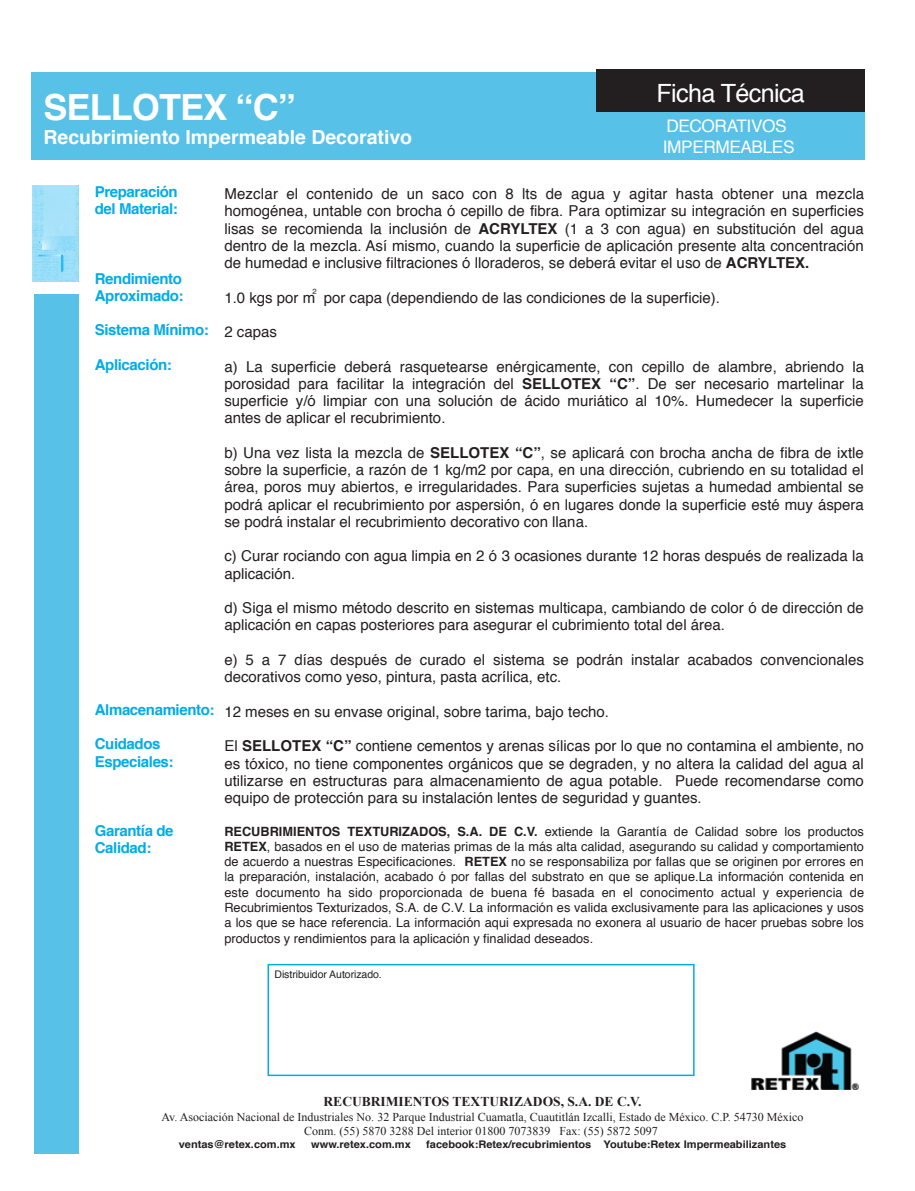
<style>
.page{position:relative;width:915px;height:1191px;background:#fff}
.page>*{position:absolute;margin:0;border:0;box-sizing:border-box;transform-origin:0 0}
.t1{font:700 36px "Helvetica";letter-spacing:-.025em;color:#fff}
.t2{font:25.05px "Helvetica";letter-spacing:-.025em;color:#fff}
.t3{font:700 19.5px "Helvetica";color:#fff}
.t4{font:17.25px/20.7px "Helvetica";letter-spacing:-.025em;color:#fff}
.t5{font:15px/17.2px "Helvetica";color:#231f20;text-align:justify}
.t6{font:700 15px/17.2px "Helvetica";letter-spacing:-.025em;color:#00ace7}
.t7{font:700 13.5px "Times New Roman";color:#231f20}
.t8{font:12.75px/15.3px "Helvetica";color:#231f20;text-align:justify}
.t9{font:12px/14.4px "Times New Roman";color:#231f20;text-align:center}
.t10{font:700 10.5px "Helvetica";color:#231f20;scale:1.05 1}
.t11{font:10.5px "Helvetica";letter-spacing:-.005em;color:#231f20}
.t12{font:7.5px "Helvetica";color:#231f20}
.s1{font-weight:700}
</style>
<div class="page">
<div style="left:31px;top:72px;width:833px;height:87px;background:#57c1e8"></div>
<div style="left:595px;top:69px;width:269px;height:43px;background:#231f20"></div>
<img style="left:751px;top:1031px;width:108px;height:58px">
<div style="left:34px;top:294px;width:44px;height:859px;background:#57c1e8"></div>
<img style="left:32px;top:186px;width:47px;height:95px">
<div style="left:267px;top:964px;width:427px;height:112px;border:2px solid #00ace7"></div>
<h2 class="t2" style="left:656px;top:74px;width:150px">Ficha Técnica</h2>
<p class="t4" style="left:662px;top:116px;width:133px">DECORATIVOS<br>IMPERMEABLES</p>
<p class="t5" style="left:224px;top:186px;width:641px">Mezclar el contenido de un saco con 8 lts de agua y agitar hasta obtener una mezcla homogénea, untable con brocha ó cepillo de fibra. Para optimizar su integración en superficies lisas se recomienda la inclusión de <span class="s1">ACRYLTEX</span> (1 a 3 con agua) en substitución del agua dentro de la mezcla. Así mismo, cuando la superficie de aplicación presente alta concentración de humedad e inclusive filtraciones ó lloraderos, se deberá evitar el uso de <span class="s1">ACRYLTEX.</span></p>
<p class="t5" style="left:224px;top:289px;width:497px">1.0 kgs por m por capa (dependiendo de las condiciones de la superficie).</p>
<p class="t5" style="left:224px;top:324px;width:54px">2 capas</p>
<p class="t5" style="left:224px;top:358px;width:641px">a) La superficie deberá rasquetearse enérgicamente, con cepillo de alambre, abriendo la porosidad para facilitar la integración del <span class="s1">SELLOTEX “C”</span>. De ser necesario martelinar la superficie y/ó limpiar con una solución de ácido muriático al 10%. Humedecer la superficie antes de aplicar el recubrimiento.</p>
<p class="t5" style="left:224px;top:444px;width:641px">b) Una vez lista la mezcla de <span class="s1">SELLOTEX “C”</span>, se aplicará con brocha ancha de fibra de ixtle sobre la superficie, a razón de 1 kg/m2 por capa, en una dirección, cubriendo en su totalidad el área, poros muy abiertos, e irregularidades. Para superficies sujetas a humedad ambiental se podrá aplicar el recubrimiento por aspersión, ó en lugares donde la superficie esté muy áspera se podrá instalar el recubrimiento decorativo con llana.</p>
<p class="t5" style="left:224px;top:548px;width:640px">c) Curar rociando con agua limpia en 2 ó 3 ocasiones durante 12 horas después de realizada la aplicación.</p>
<p class="t5" style="left:224px;top:600px;width:641px">d) Siga el mismo método descrito en sistemas multicapa, cambiando de color ó de dirección de aplicación en capas posteriores para asegurar el cubrimiento total del área.</p>
<p class="t5" style="left:224px;top:651px;width:640px">e) 5 a 7 días después de curado el sistema se podrán instalar acabados convencionales decorativos como yeso, pintura, pasta acrílica, etc.</p>
<p class="t5" style="left:224px;top:703px;width:386px">12 meses en su envase original, sobre tarima, bajo techo.</p>
<p class="t5" style="left:224px;top:738px;width:640px">El <span class="s1">SELLOTEX “C”</span> contiene cementos y arenas sílicas por lo que no contamina el ambiente, no es tóxico, no tiene componentes orgánicos que se degraden, y no altera la calidad del agua al utilizarse en estructuras para almacenamiento de agua potable. Puede recomendarse como equipo de protección para su instalación lentes de seguridad y guantes.</p>
<p class="t8" style="left:224px;top:824px;width:641px"><span class="s1">RECUBRIMIENTOS TEXTURIZADOS, S.A. DE C.V.</span> extiende la Garantía de Calidad sobre los productos <span class="s1">RETEX</span>, basados en el uso de materias primas de la más alta calidad, asegurando su calidad y comportamiento de acuerdo a nuestras Especificaciones. <span class="s1">RETEX</span> no se responsabiliza por fallas que se originen por errores en la preparación, instalación, acabado ó por fallas del substrato en que se aplique.La información contenida en este documento ha sido proporcionada de buena fé basada en el conocimento actual y experiencia de Recubrimientos Texturizados, S.A. de C.V. La información es valida exclusivamente para las aplicaciones y usos a los que se hace referencia. La información aqui expresada no exonera al usuario de hacer pruebas sobre los productos y rendimientos para la aplicación y finalidad deseados.</p>
<h1 class="t1" style="left:43px;top:79px;width:254px">SELLOTEX “C”</h1>
<h3 class="t3" style="left:43px;top:121px;width:370px">Recubrimiento Impermeable Decorativo</h3>
<p class="t6" style="left:95px;top:183px;width:85px">Preparación del Material:</p>
<p class="t6" style="left:95px;top:270px;width:90px">Rendimiento<br>Aproximado:</p>
<p class="t6" style="left:95px;top:321px;width:115px">Sistema Mínimo:</p>
<p class="t6" style="left:95px;top:356px;width:79px">Aplicación:</p>
<p class="t12" style="left:312px;top:285px;width:6px">2</p>
<p class="t6" style="left:95px;top:701px;width:121px">Almacenamiento:</p>
<p class="t6" style="left:95px;top:735px;width:80px">Cuidados<br>Especiales:</p>
<p class="t6" style="left:95px;top:822px;width:80px">Garantía de<br>Calidad:</p>
<p class="t11" style="left:274px;top:966px;width:109px">Distribuidor Autorizado.</p>
<p class="t7" style="left:323px;top:1092px;width:319px">RECUBRIMIENTOS TEXTURIZADOS, S.A. DE C.V.</p>
<p class="t9" style="left:161px;top:1109px;width:643px">Av. Asociación Nacional de Industriales No. 32 Parque Industrial Cuamatla, Cuautitlán Izcalli, Estado de México. C.P. 54730 México<br>Conm. (55) 5870 3288 Del interior 01800 7073839 Fax: (55) 5872 5097</p>
<p class="t10" style="left:179px;top:1135px;width:113px">ventas@retex.com.mx</p>
<p class="t10" style="left:311px;top:1135px;width:96px">www.retex.com.mx</p>
<p class="t10" style="left:426px;top:1135px;width:344px">facebook:Retex/recubrimientos Youtube:Retex Impermeabilizantes</p>
</div>
